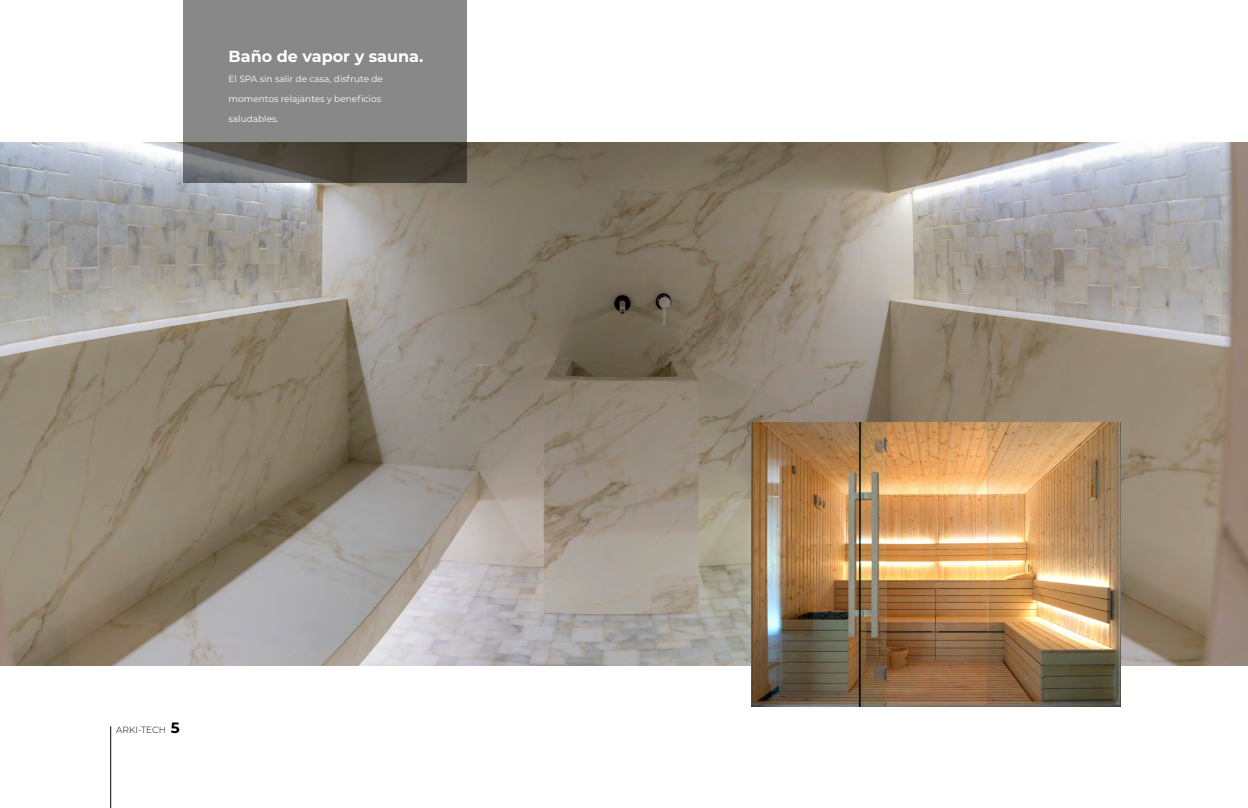
<style>
.page{position:relative;width:1248px;height:808px;background:#fff}
.page>*{position:absolute;margin:0;border:0;box-sizing:border-box;transform-origin:0 0}
.t1{font:700 16px "Montserrat";color:#fff}
.t2{font:9px "Montserrat";color:#fff}
.t3{font:300 9px "Montserrat";color:#000}
.s1{font-weight:700;font-size:15px}
</style>
<div class="page">
<img style="left:0;top:142px;width:1247px;height:524px">
<img style="left:751px;top:422px;width:369px;height:284px">
<svg style="left:183px;top:0;width:283px;height:182px;background:#7b7a79"></svg>
<hr style="left:110px;top:726px;width:1px;height:82px;background:#000">
<h1 class="t1" style="left:228px;top:45px;width:196px">Baño de vapor y sauna.</h1>
<p class="t2" style="left:228px;top:73px;width:156px">El SPA sin salir de casa, disfrute de</p>
<p class="t2" style="left:228px;top:93px;width:154px">momentos relajantes y beneficios</p>
<p class="t2" style="left:228px;top:113px;width:51px">saludables.</p>
<p class="t3" style="left:116px;top:723px;width:65px">ARKI-TECH <span class="s1">5</span></p>
</div>
